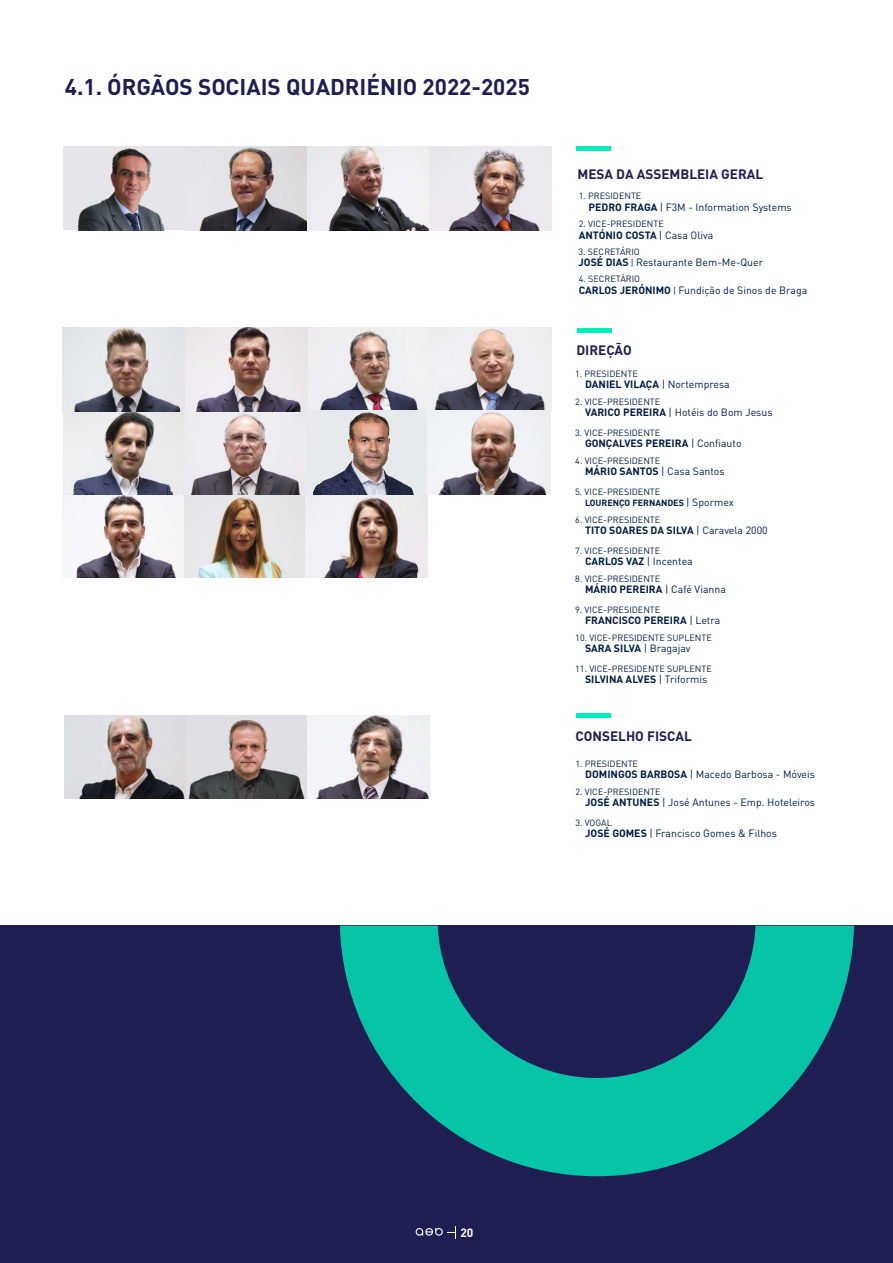
<style>
.page{position:relative;width:893px;height:1263px;background:#fff}
.page>*{position:absolute;margin:0;border:0;box-sizing:border-box;transform-origin:0 0}
.t1{font:700 22.5px "DIN Pro";color:#1f1e52}
.t2{font:700 13.5px "DIN Pro";color:#1f1e52}
.t3{font:700 12px "DIN Pro";color:#fff}
.t4{font:10.5px "DIN Pro";color:#001d44}
.t5{font:700 10.5px "DIN Pro";color:#001d44}
.t6{font:9px/11.1px "DIN Pro";color:#021e43}
.s1{font-weight:700}
.s2{font-weight:400}
.s3{font-size:9px}
.s4{font-weight:700;color:#001d44}
.s5{font-size:10.5px;color:#001d44}
</style>
<div class="page">
<img style="left:64px;top:147px;width:487px;height:83px">
<img style="left:63px;top:328px;width:488px;height:166px">
<img style="left:63px;top:494px;width:365px;height:84px">
<svg style="left:63px;top:328px;width:122px;height:83px;background:#bab5b6"></svg>
<svg style="left:306px;top:411px;width:122px;height:83px;background:#beb8ba"></svg>
<hr style="left:576px;top:147px;width:34px;height:4px;background:#00eebc">
<hr style="left:577px;top:328px;width:34px;height:4px;background:#00eebc">
<hr style="left:576px;top:713px;width:35px;height:4px;background:#00eebc">
<div style="left:0;top:925px;width:893px;height:338px;background:#1f1e52"></div>
<img style="left:65px;top:715px;width:365px;height:83px">
<svg style="left:186px;top:715px;width:122px;height:83px;background:#aca3a4"></svg>
<svg style="left:340px;top:926px;width:514px;height:250px"></svg>
<svg style="left:416px;top:1226px;width:40px;height:12px"></svg>
<h1 class="t1" style="left:65px;top:79px;width:467px">4.1. ÓRGÃOS SOCIAIS QUADRIÉNIO 2022-2025</h1>
<h2 class="t2" style="left:577px;top:169px;width:187px">MESA DA ASSEMBLEIA GERAL</h2>
<p class="t6" style="left:579px;top:191px;width:64px">1. PRESIDENTE</p>
<p class="t4" style="left:588px;top:203px;width:205px"><span class="s1">PEDRO FRAGA</span> | F3M - Information Systems</p>
<p class="t6" style="left:579px;top:219px;width:86px">2. VICE-PRESIDENTE</p>
<p class="t5" style="left:579px;top:231px;width:136px">ANTÓNIO COSTA <span class="s2">| Casa Oliva</span></p>
<p class="t6" style="left:578px;top:247px;width:63px">3. SECRETÁRIO</p>
<p class="t4" style="left:578px;top:259px;width:186px"><span class="s1">JOSÉ DIAS</span> <span class="s3">|</span> Restaurante Bem-Me-Quer</p>
<p class="t6" style="left:579px;top:274px;width:63px">4. SECRETÁRIO</p>
<p class="t4" style="left:579px;top:286px;width:230px"><span class="s1">CARLOS JERÓNIMO</span> <span class="s3">|</span> Fundição de Sinos de Braga</p>
<h2 class="t2" style="left:576px;top:346px;width:57px">DIREÇÃO</h2>
<p class="t6" style="left:575px;top:369px;width:64px">1. PRESIDENTE</p>
<p class="t5" style="left:585px;top:380px;width:146px">DANIEL VILAÇA <span class="s2">| Nortempresa</span></p>
<p class="t6" style="left:575px;top:397px;width:86px">2. VICE-PRESIDENTE</p>
<p class="t4" style="left:585px;top:408px;width:189px"><span class="s1">VARICO PEREIRA</span> | Hotéis do Bom Jesus</p>
<p class="t6" style="left:575px;top:428px;width:86px">3. VICE-PRESIDENTE</p>
<p class="t5" style="left:585px;top:439px;width:158px">GONÇALVES PEREIRA <span class="s2">| Confiauto</span></p>
<p class="t6" style="left:575px;top:456px;width:86px">4. VICE-PRESIDENTE</p>
<p class="t5" style="left:585px;top:467px;width:141px">MÁRIO SANTOS <span class="s2">| Casa Santos</span></p>
<p class="t6" style="left:585px;top:487px;width:150px;text-indent:-10px">5. VICE-PRESIDENTE<br><span class="s4">LOURENÇO FERNANDES</span> <span class="s5">| Spormex</span></p>
<p class="t6" style="left:575px;top:546px;width:86px">7. VICE-PRESIDENTE</p>
<p class="t5" style="left:585px;top:558px;width:109px">CARLOS VAZ <span class="s2">| Incentea</span></p>
<p class="t6" style="left:575px;top:515px;width:86px">6. VICE-PRESIDENTE</p>
<p class="t5" style="left:585px;top:526px;width:184px">TITO SOARES DA SILVA <span class="s2">| Caravela 2000</span></p>
<p class="t6" style="left:575px;top:574px;width:86px">8. VICE-PRESIDENTE</p>
<p class="t5" style="left:585px;top:585px;width:142px">MÁRIO PEREIRA <span class="s2">| Café Vianna</span></p>
<p class="t6" style="left:575px;top:605px;width:86px">9. VICE-PRESIDENTE</p>
<p class="t5" style="left:585px;top:617px;width:137px">FRANCISCO PEREIRA <span class="s2">| Letra</span></p>
<p class="t6" style="left:575px;top:633px;width:138px">10. VICE-PRESIDENTE SUPLENTE</p>
<p class="t5" style="left:585px;top:645px;width:107px">SARA SILVA <span class="s2">| Bragajav</span></p>
<p class="t6" style="left:575px;top:664px;width:138px">11. VICE-PRESIDENTE SUPLENTE</p>
<p class="t5" style="left:585px;top:676px;width:124px">SILVINA ALVES <span class="s2">| Triformis</span></p>
<h2 class="t2" style="left:576px;top:731px;width:118px">CONSELHO FISCAL</h2>
<p class="t6" style="left:575px;top:759px;width:64px">1. PRESIDENTE</p>
<p class="t4" style="left:585px;top:771px;width:231px"><span class="s1">DOMINGOS BARBOSA</span> | Macedo Barbosa - Móveis</p>
<p class="t6" style="left:575px;top:787px;width:86px">2. VICE-PRESIDENTE</p>
<p class="t4" style="left:585px;top:799px;width:231px"><span class="s1">JOSÉ ANTUNES</span> | José Antunes - Emp. Hoteleiros</p>
<p class="t6" style="left:575px;top:818px;width:38px">3. VOGAL</p>
<p class="t4" style="left:585px;top:830px;width:193px"><span class="s1">JOSÉ GOMES</span> | Francisco Gomes &amp; Filhos</p>
<h3 class="t3" style="left:460px;top:1228px;width:15px">20</h3>
</div>
